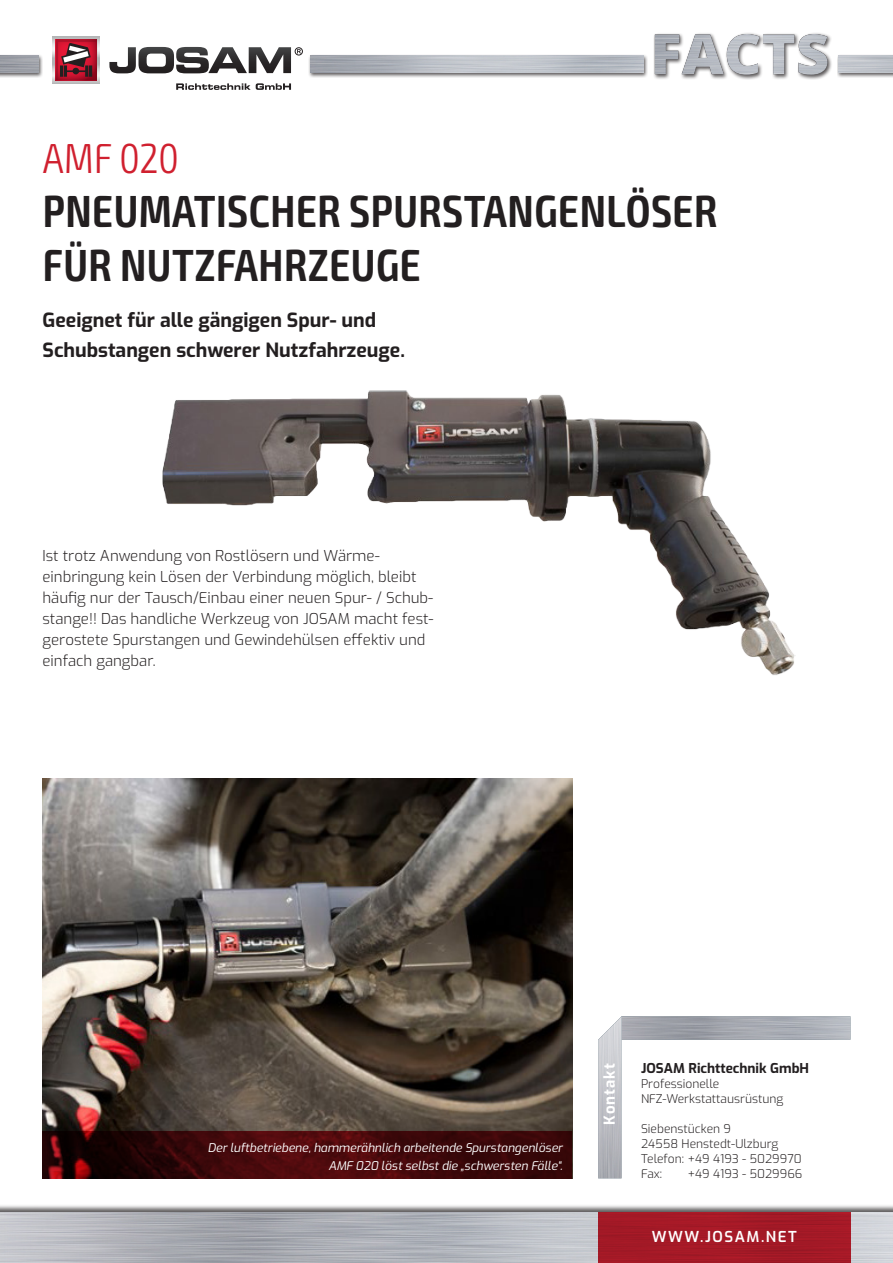
<style>
.page{position:relative;width:893px;height:1263px;background:#fff}
.page>*{position:absolute;margin:0;border:0;box-sizing:border-box;transform-origin:0 0}
.t1{font:600 condensed 45px/54px "Exo 2";letter-spacing:.01em;color:#231f20}
.t2{font:300 condensed 42px "Exo 2";letter-spacing:.005em;color:#d0202f}
.t3{font:700 19.5px/30px "Exo";color:#231f20}
.t4{font:300 15px/21px "Exo";color:#231f20}
.t5{font:600 15px "Exo";letter-spacing:.1em;color:#fff}
.t6{font:700 15px "Exo";letter-spacing:.07em;color:#fff}
.t7{font:700 13.5px "Exo";color:#231f20}
.t8{font:300 12px "Exo";color:#231f20}
.t9{font:italic 12px "Exo";color:#fff}
</style>
<div class="page">
<img style="left:43px;top:778px;width:529px;height:353px">
<svg style="left:621px;top:1016px;width:229px;height:162px"></svg>
<img style="left:598px;top:1017px;width:23px;height:161px">
<div style="left:0;top:1204px;width:893px;height:59px;background:#231f20;opacity:.75"></div>
<img style="left:0;top:1212px;width:893px;height:51px">
<div style="left:598px;top:1212px;width:252px;height:51px;background:#a41926"></div>
<img style="left:162px;top:390px;width:633px;height:285px">
<svg style="left:43px;top:1131px;width:529px;height:48px;background:#3c0709"></svg>
<div style="left:308px;top:54px;width:340px;height:24px;background:#231f20;opacity:.75"></div>
<img style="left:310px;top:55px;width:333px;height:17px">
<div style="left:0;top:54px;width:43px;height:24px;background:#231f20;opacity:.75"></div>
<img style="left:0;top:55px;width:38px;height:17px">
<div style="left:837px;top:54px;width:56px;height:24px;background:#231f20;opacity:.75"></div>
<img style="left:839px;top:55px;width:54px;height:17px">
<svg style="left:176px;top:83px;width:115px;height:7px"></svg>
<svg style="left:109px;top:47px;width:194px;height:26px"></svg>
<svg style="left:52px;top:36px;width:48px;height:47px"></svg>
<svg style="left:55px;top:39px;width:42px;height:42px;background:#9d2e3f"></svg>
<div style="left:653px;top:32px;width:180px;height:48px;background:#231f20;opacity:.75"></div>
<img style="left:655px;top:34px;width:172px;height:41px">
<p class="t2" style="left:43px;top:134px;width:137px">AMF 020</p>
<p class="t1" style="left:43px;top:185px;width:676px">PNEUMATISCHER SPURSTANGENLÖSER<br>FÜR NUTZFAHRZEUGE</p>
<p class="t3" style="left:43px;top:304px;width:364px">Geeignet für alle gängigen Spur- und<br>Schubstangen schwerer Nutzfahrzeuge.</p>
<p class="t4" style="left:43px;top:545px;width:339px">Ist trotz Anwendung von Rostlösern und Wärme-</p>
<p class="t4" style="left:43px;top:566px;width:375px">einbringung kein Lösen der Verbindung möglich, bleibt</p>
<p class="t4" style="left:43px;top:587px;width:393px">häufig nur der Tausch/Einbau einer neuen Spur- / Schub&shy;stange!! Das handliche Werkzeug von JOSAM macht fest&shy;gerostete Spurstangen und Gewindehülsen effektiv und einfach gangbar.</p>
<p class="t9" style="left:208px;top:1139px;width:356px">Der luftbetriebene, hammerähnlich arbeitende Spurstangenlöser</p>
<p class="t9" style="left:328px;top:1157px;width:236px">AMF 020 löst selbst die „schwersten Fälle“.</p>
<p class="t6" style="left:598px;top:1125px;width:63px;rotate:-90deg">Kontakt</p>
<p class="t7" style="left:641px;top:1058px;width:170px">JOSAM Richttechnik GmbH</p>
<p class="t8" style="left:641px;top:1075px;width:80px">Professionelle</p>
<p class="t8" style="left:641px;top:1090px;width:144px">NFZ-Werkstattausrüstung</p>
<p class="t8" style="left:641px;top:1119px;width:91px">Siebenstücken 9</p>
<p class="t8" style="left:641px;top:1134px;width:139px">24558 Henstedt-Ulzburg</p>
<p class="t8" style="left:641px;top:1149px;width:162px">Telefon: +49 4193 - 5029970</p>
<p class="t8" style="left:641px;top:1164px;width:23px">Fax:</p>
<p class="t8" style="left:688px;top:1164px;width:116px">+49 4193 - 5029966</p>
<p class="t5" style="left:652px;top:1226px;width:147px">WWW.JOSAM.NET</p>
</div>
